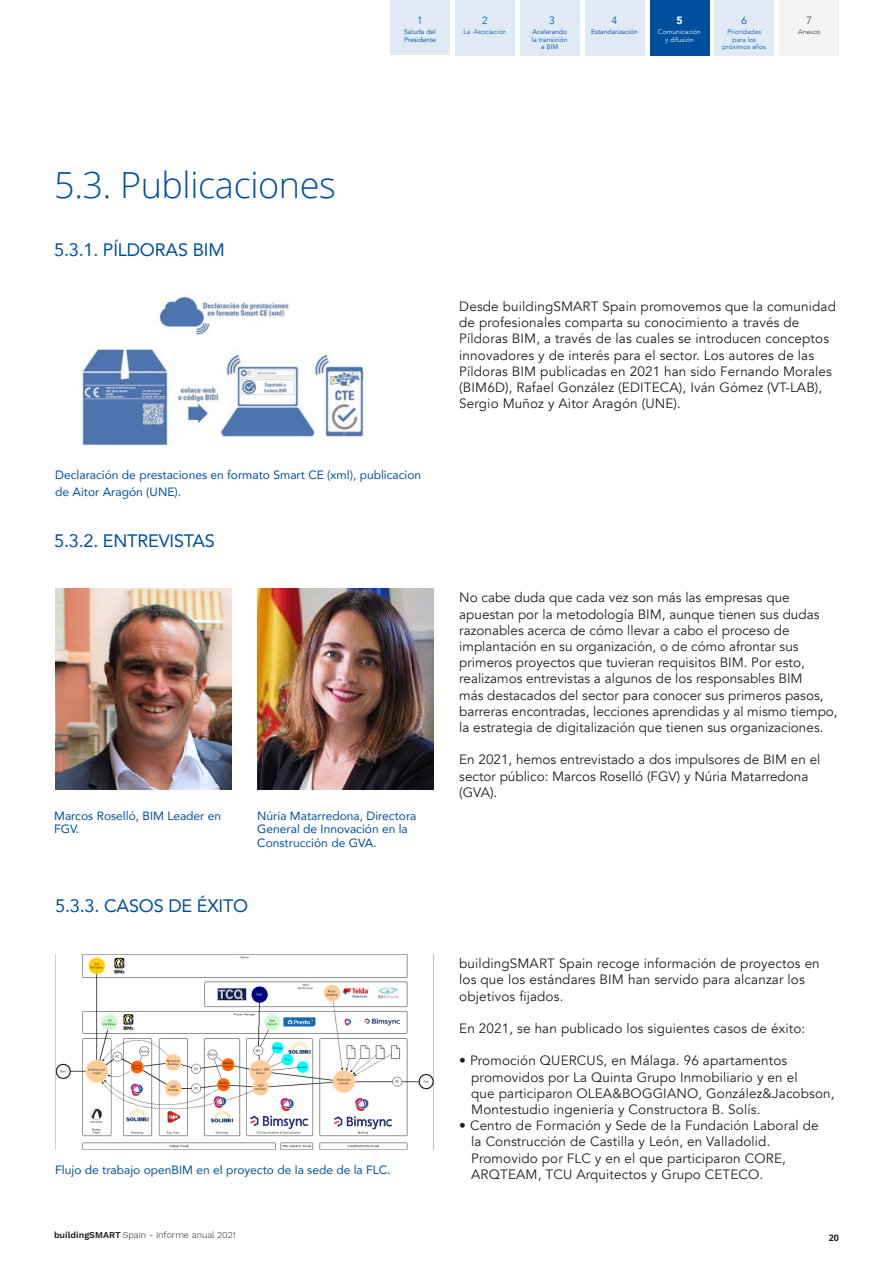
<style>
.page{position:relative;width:893px;height:1263px;background:#fff}
.page>*{position:absolute;margin:0;border:0;box-sizing:border-box;transform-origin:0 0}
.t1{font:300 36px "Open Sans";letter-spacing:-.01em;color:#004f9f}
.t2{font:18px "Avenir";letter-spacing:-.01em;color:#004f9f}
.t3{font:13.5px/16.2px "Avenir";letter-spacing:.01em;color:#231f20}
.t4{font:12px/13.5px "Avenir";color:#004f9f}
.t5{font:300 10.5px "Avenir";color:#004f9f}
.t6{font:900 10.5px "Avenir";color:#fff}
.t7{font:300 10.5px "Avenir";color:#38363d}
.t8{font:9px "Work Sans";color:#231f20}
.t9{font:700 9px "Open Sans";color:#231f20}
.t10{font:6.75px/7.5px "Avenir";color:#004f9f}
.t11{font:300 6.75px/7.5px "Avenir";color:#004f9f;text-align:center}
.t12{font:300 6.75px/7.5px "Avenir";color:#fff;text-align:center}
.t13{font:300 6.75px "Avenir";color:#38363d}
.s1{font-weight:600}
</style>
<div class="page">
<div style="left:390px;top:0;width:60px;height:55px;background:#e0eaf4"></div>
<div style="left:455px;top:0;width:59px;height:55px;background:#e0eaf4"></div>
<div style="left:455px;top:28px;width:60px;height:27px;background:#e0eaf4"></div>
<div style="left:520px;top:0;width:59px;height:55px;background:#e0eaf4"></div>
<div style="left:585px;top:0;width:59px;height:55px;background:#e0eaf4"></div>
<div style="left:650px;top:0;width:59px;height:55px;background:#004f9f"></div>
<div style="left:715px;top:0;width:59px;height:55px;background:#e0eaf4"></div>
<div style="left:780px;top:0;width:59px;height:55px;background:#f4f4f4"></div>
<img style="left:80px;top:295px;width:285px;height:152px">
<img style="left:55px;top:589px;width:177px;height:201px">
<img style="left:257px;top:589px;width:177px;height:201px">
<img style="left:55px;top:955px;width:379px;height:195px">
<p class="t5" style="left:417px;top:14px;width:7px">1</p>
<p class="t10" style="left:404px;top:28px;width:33px">Saluda del<br>Presidente</p>
<p class="t5" style="left:482px;top:14px;width:7px">2</p>
<p class="t11" style="left:464px;top:28px;width:44px">La Asociación</p>
<p class="t5" style="left:549px;top:14px;width:7px">3</p>
<p class="t10" style="left:532px;top:28px;width:37px;text-align:center">Acelerando la transición a BIM</p>
<p class="t5" style="left:612px;top:14px;width:7px">4</p>
<p class="t10" style="left:591px;top:29px;width:48px">Estandarización</p>
<p class="t6" style="left:676px;top:11px;width:8px">5</p>
<p class="t12" style="left:658px;top:28px;width:45px">Comunicación y difusión</p>
<p class="t5" style="left:742px;top:14px;width:7px">6</p>
<p class="t11" style="left:722px;top:28px;width:45px">Prioridades para los próximos años</p>
<p class="t7" style="left:806px;top:14px;width:7px">7</p>
<p class="t13" style="left:798px;top:28px;width:24px">Anexos</p>
<p class="t1" style="left:54px;top:160px;width:283px">5.3. Publicaciones</p>
<p class="t2" style="left:54px;top:235px;width:172px">5.3.1. PÍLDORAS BIM</p>
<p class="t4" style="left:55px;top:467px;width:367px;line-height:16.5px">Declaración de prestaciones en formato Smart CE (xml), publicacion de Aitor Aragón (UNE).</p>
<p class="t2" style="left:54px;top:526px;width:162px">5.3.2. ENTREVISTAS</p>
<p class="t4" style="left:54px;top:808px;width:169px">Marcos Roselló, BIM Leader en<br>FGV.</p>
<p class="t4" style="left:257px;top:808px;width:161px">Núria Matarredona, Directora<br>General de Innovación en la<br>Construcción de GVA.</p>
<p class="t2" style="left:55px;top:891px;width:194px">5.3.3. CASOS DE ÉXITO</p>
<p class="t4" style="left:55px;top:1162px;width:337px">Flujo de trabajo openBIM en el proyecto de la sede de la FLC.</p>
<p class="t8" style="left:54px;top:1228px;width:184px"><span class="s1">buildingSMART</span> Spain - Informe anual 2021</p>
<p class="t3" style="left:459px;top:298px;width:378px">Desde buildingSMART Spain promovemos que la comunidad de profesionales comparta su conocimiento a través de Píldoras BIM, a través de las cuales se introducen conceptos innovadores y de interés para el sector. Los autores de las Píldoras BIM publicadas en 2021 han sido Fernando Morales (BIM6D), Rafael González (EDITECA), Iván Gómez (VT-LAB), Sergio Muñoz y Aitor Aragón (UNE).</p>
<p class="t3" style="left:459px;top:590px;width:380px">No cabe duda que cada vez son más las empresas que apuestan por la metodología BIM, aunque tienen sus dudas razonables acerca de cómo llevar a cabo el proceso de implantación en su organización, o de cómo afrontar sus primeros proyectos que tuvieran requisitos BIM. Por esto, realizamos entrevistas a algunos de los responsables BIM<br>más destacados del sector para conocer sus primeros pasos, barreras encontradas, lecciones aprendidas y al mismo tiempo, la estrategia de digitalización que tienen sus organizaciones.</p>
<p class="t3" style="left:459px;top:752px;width:363px">En 2021, hemos entrevistado a dos impulsores de BIM en el sector público: Marcos Roselló (FGV) y Núria Matarredona (GVA).</p>
<p class="t3" style="left:459px;top:956px;width:362px">buildingSMART Spain recoge información de proyectos en los que los estándares BIM han servido para alcanzar los objetivos fijados.</p>
<p class="t3" style="left:459px;top:1020px;width:348px">En 2021, se han publicado los siguientes casos de éxito:</p>
<p class="t3" style="left:471px;top:1053px;width:365px;text-indent:-12px">• Promoción QUERCUS, en Málaga. 96 apartamentos promovidos por La Quinta Grupo Inmobiliario y en el<br>que participaron OLEA&amp;BOGGIANO, González&amp;Jacobson, Montestudio ingeniería y Constructora B. Solís.</p>
<p class="t3" style="left:471px;top:1118px;width:349px;text-indent:-12px">• Centro de Formación y Sede de la Fundación Laboral de la Construcción de Castilla y León, en Valladolid.<br>Promovido por FLC y en el que participaron CORE, ARQTEAM, TCU Arquitectos y Grupo CETECO.</p>
<p class="t9" style="left:829px;top:1231px;width:12px">20</p>
</div>
